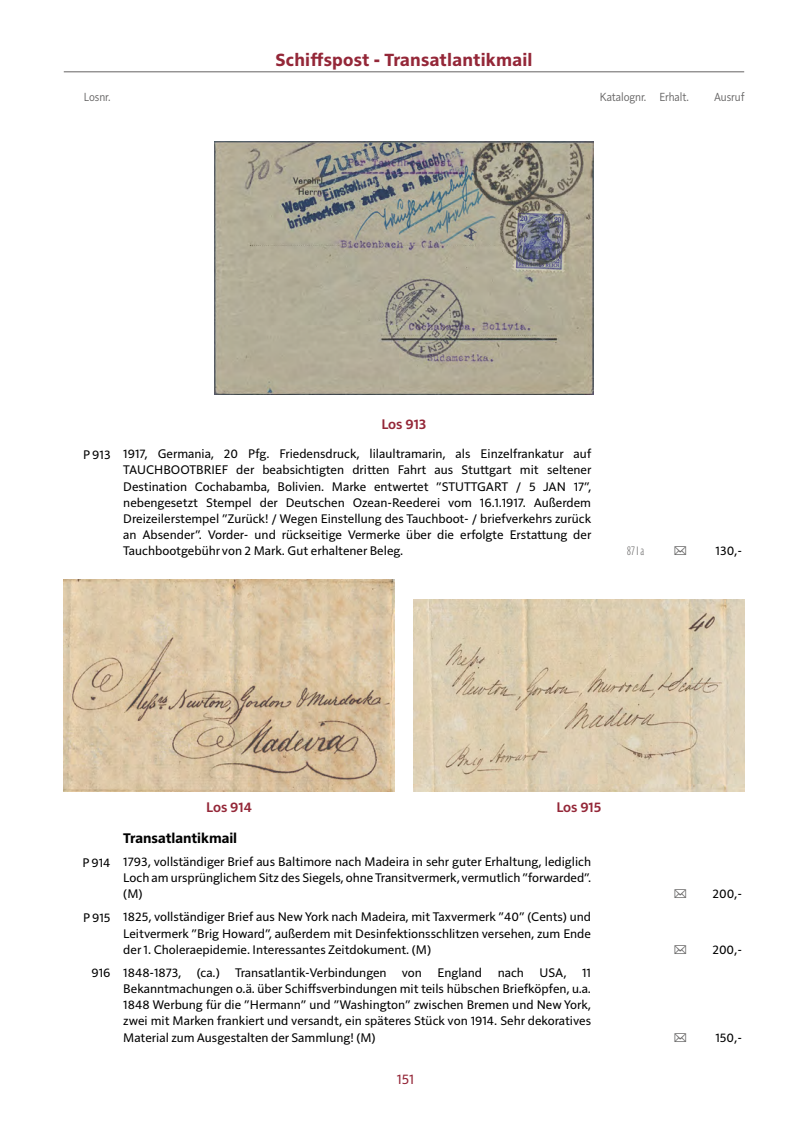
<style>
.page{position:relative;width:808px;height:1127px;background:#fff}
.page>*{position:absolute;margin:0;border:0;box-sizing:border-box;transform-origin:0 0}
.t1{font:700 18px "Solitaire MVB Pro";letter-spacing:.015em;color:#942738}
.t2{font:600 14.25px "Solitaire MVB Pro";letter-spacing:-.005em;color:#942738}
.t3{font:700 14.25px "Solitaire MVB Pro";color:#000}
.t4{font:14.25px "Solitaire MVB Pro";color:#942738}
.t5{font:12.75px/16.2px "Solitaire MVB Pro";color:#000;text-align:justify}
.t6{font:12px "Solitaire MVB Pro";letter-spacing:-.005em;color:#646363;scale:.9 1}
.t7{font:700 12px "Parisine Std Comp Clair";color:#646363}
</style>
<div class="page">
<hr style="left:64px;top:71px;width:680px;height:1px;background:#646363">
<img style="left:215px;top:141px;width:378px;height:254px">
<img style="left:64px;top:580px;width:330px;height:211px">
<img style="left:414px;top:599px;width:330px;height:192px">
<h1 class="t1" style="left:275px;top:48px;width:259px">Schiffspost - Transatlantikmail</h1>
<p class="t6" style="left:84px;top:88px;width:31px">Losnr.</p>
<p class="t6" style="left:600px;top:88px;width:100px">Katalognr. Erhalt.</p>
<p class="t6" style="left:714px;top:88px;width:35px">Ausruf</p>
<p class="t2" style="left:381px;top:414px;width:47px">Los 913</p>
<p class="t5" style="left:123px;top:445px;width:470px;text-indent:-40px">P 913 1917, Germania, 20 Pfg. Friedensdruck, lilaultramarin, als Einzelfrankatur auf TAUCHBOOTBRIEF der beabsichtigten dritten Fahrt aus Stuttgart mit seltener Destination Cochabamba, Bolivien. Marke entwertet ”STUTTGART / 5 JAN 17”, nebengesetzt Stempel der Deutschen Ozean-Reederei vom 16.1.1917. Außerdem Dreizeilerstempel ”Zurück! / Wegen Einstellung des Tauchboot- / briefverkehrs zurück an Absender”. Vorder- und rückseitige Vermerke über die erfolgte Erstattung der Tauchbootgebühr von 2 Mark. Gut erhaltener Beleg.</p>
<p class="t7" style="left:627px;top:544px;width:18px">87 I a</p>
<p class="t5" style="left:716px;top:542px;width:28px">130,-</p>
<p class="t2" style="left:206px;top:798px;width:47px">Los 914</p>
<p class="t2" style="left:556px;top:798px;width:47px">Los 915</p>
<p class="t3" style="left:123px;top:828px;width:115px">Transatlantikmail</p>
<p class="t5" style="left:123px;top:852px;width:469px;text-indent:-41px">P 914 1793, vollständiger Brief aus Baltimore nach Madeira in sehr guter Erhaltung, lediglich Loch am ursprünglichem Sitz des Siegels, ohne Transitvermerk, vermutlich ”forwarded”. (M)</p>
<p class="t5" style="left:123px;top:908px;width:469px;text-indent:-40px">P 915 1825, vollständiger Brief aus New York nach Madeira, mit Taxvermerk ”40” (Cents) und Leitvermerk ”Brig Howard”, außerdem mit Desinfektionsschlitzen versehen, zum Ende der 1. Choleraepidemie. Interessantes Zeitdokument. (M)</p>
<p class="t5" style="left:123px;top:963px;width:469px;text-indent:-32px">916 1848-1873, (ca.) Transatlantik-Verbindungen von England nach USA, 11<br>Bekanntmachungen o.ä. über Schiffsverbindungen mit teils hübschen Briefköpfen, u.a.<br>1848 Werbung für die ”Hermann” und ”Washington” zwischen Bremen und New York, zwei mit Marken frankiert und versandt, ein späteres Stück von 1914. Sehr dekoratives Material zum Ausgestalten der Sammlung! (M)</p>
<p class="t4" style="left:397px;top:1069px;width:19px">151</p>
<p class="t5" style="left:712px;top:885px;width:31px">200,-</p>
<p class="t5" style="left:712px;top:940px;width:31px">200,-</p>
<p class="t5" style="left:715px;top:1028px;width:28px">150,-</p>
</div>
